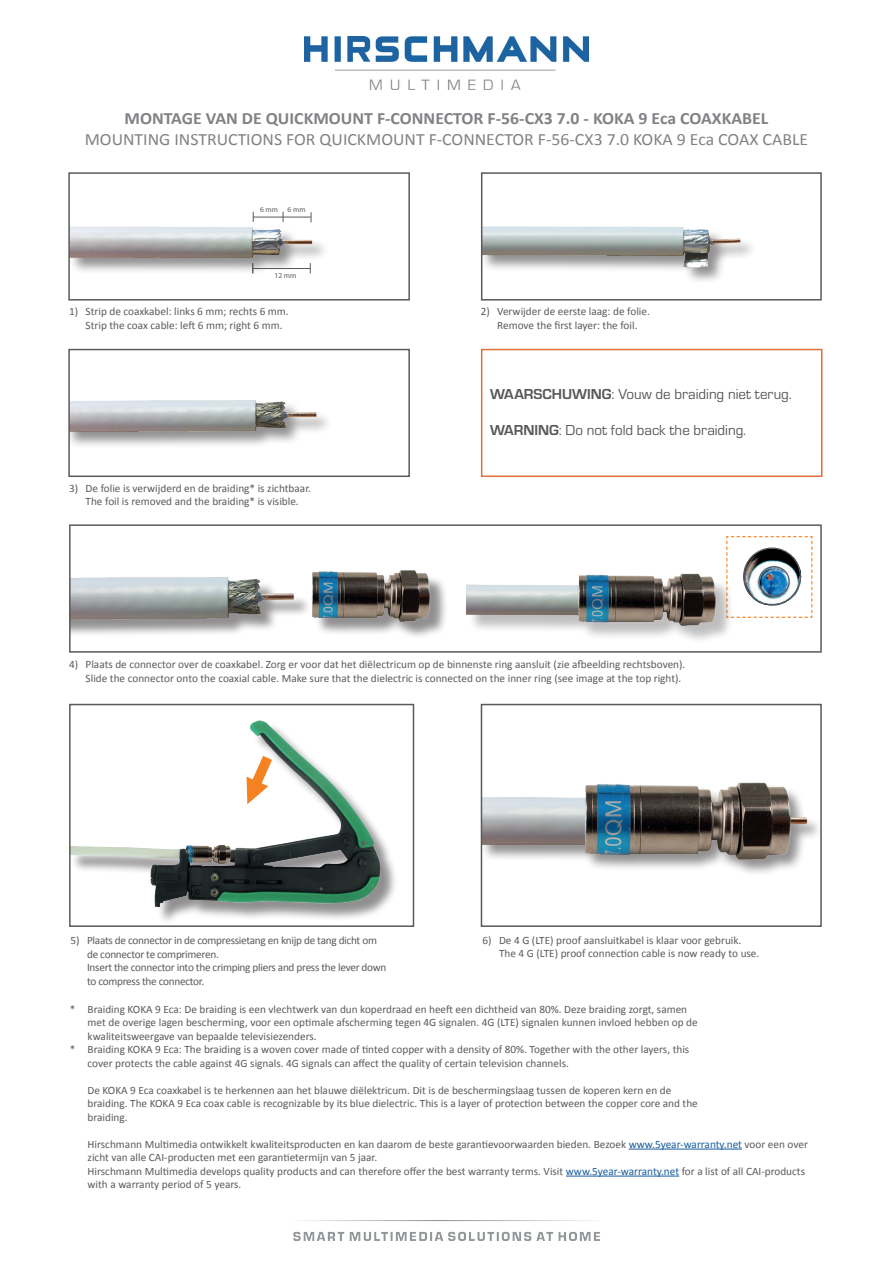
<style>
.page{position:relative;width:893px;height:1263px;background:#fff}
.page>*{position:absolute;margin:0;border:0;box-sizing:border-box;transform-origin:0 0}
.t1{font:17.25px "Calibri";color:#808285}
.t2{font:700 17.25px "Calibri";color:#808285}
.t3{font:15px "Eurostile";color:#57585a}
.t4{font:11.25px/13.5px "Calibri";color:#5a5a5d}
.t5{font:11.25px/13.5px "Calibri";letter-spacing:-.025em;color:#5a5a5d}
.t6{font:7.5px "Myriad Pro";color:#5a5a5d}
.s1{font-weight:700}
.s2{color:#175d9e}
</style>
<div class="page">
<img style="left:304px;top:36px;width:285px;height:53px">
<img style="left:293px;top:1220px;width:307px;height:21px">
<img style="left:484px;top:226px;width:267px;height:55px">
<div style="left:481px;top:172px;width:341px;height:129px;border:2px solid #5a5a5d"></div>
<img style="left:71px;top:400px;width:257px;height:46px">
<div style="left:68px;top:349px;width:342px;height:128px;border:2px solid #5a5a5d"></div>
<div style="left:481px;top:349px;width:341px;height:128px;background:#fff;border:2px solid #e16f3a"></div>
<img style="left:72px;top:720px;width:323px;height:200px">
<div style="left:69px;top:704px;width:345px;height:223px;border:2px solid #5a5a5d"></div>
<div style="left:481px;top:782px;width:340px;height:95px;background:#231f20;opacity:.5"></div>
<img style="left:484px;top:782px;width:335px;height:83px">
<div style="left:481px;top:704px;width:341px;height:223px;border:2px solid #5a5a5d"></div>
<hr style="left:629px;top:1149px;width:113px;height:1px;background:#175d9e">
<hr style="left:566px;top:1176px;width:113px;height:1px;background:#175d9e">
<div style="left:70px;top:572px;width:378px;height:68px;background:#231f20;opacity:.5"></div>
<img style="left:72px;top:570px;width:364px;height:70px">
<div style="left:69px;top:524px;width:753px;height:129px;border:2px solid #5a5a5d"></div>
<img style="left:726px;top:532px;width:95px;height:93px">
<svg style="left:247px;top:756px;width:25px;height:48px"></svg>
<div style="left:758px;top:566px;width:32px;height:31px;border:1px solid #5a5a5d;border-radius:50%"></div>
<div style="left:743px;top:547px;width:58px;height:58px;border:1px solid #5a5a5d;border-radius:50%"></div>
<img style="left:71px;top:211px;width:253px;height:63px">
<div style="left:68px;top:172px;width:342px;height:129px;border:2px solid #5a5a5d"></div>
<hr style="left:252px;top:268px;width:58px;height:1px;background:#5a5a5d">
<hr style="left:253px;top:217px;width:58px;height:1px;background:#5a5a5d">
<div style="left:468px;top:576px;width:266px;height:68px;background:#231f20;opacity:.29"></div>
<img style="left:466px;top:556px;width:261px;height:82px">
<h1 class="t2" style="left:125px;top:108px;width:645px">MONTAGE VAN DE QUICKMOUNT F-CONNECTOR F-56-CX3 7.0 - KOKA 9 Eca COAXKABEL</h1>
<h1 class="t1" style="left:85px;top:128px;width:725px">MOUNTING INSTRUCTIONS FOR QUICKMOUNT F-CONNECTOR F-56-CX3 7.0 KOKA 9 Eca COAX CABLE</h1>
<p class="t6" style="left:260px;top:205px;width:19px">6 mm</p>
<p class="t6" style="left:288px;top:205px;width:19px">6 mm</p>
<p class="t6" style="left:275px;top:271px;width:23px">12 mm</p>
<p class="t4" style="left:86px;top:305px;width:205px;text-indent:-17px">1) Strip de coaxkabel: links 6 mm; rechts 6 mm.<br>Strip the coax cable: left 6 mm; right 6 mm.</p>
<p class="t4" style="left:69px;top:481px;width:243px;text-align:center">3) De folie is verwijderd en de braiding* is zichtbaar.<br>The foil is removed and the braiding* is visible.</p>
<p class="t4" style="left:481px;top:305px;width:171px;text-align:center">2) Verwijder de eerste laag: de folie.<br>Remove the first layer: the foil.</p>
<h2 class="t3" style="left:490px;top:384px;width:303px"><span class="s1">WAARSCHUWING</span>: Vouw de braiding niet terug.</h2>
<h2 class="t3" style="left:490px;top:420px;width:258px"><span class="s1">WARNING</span>: Do not fold back the braiding.</h2>
<p class="t4" style="left:86px;top:658px;width:601px;text-indent:-17px">4) Plaats de connector over de coaxkabel. Zorg er voor dat het diëlectricum op de binnenste ring aansluit (zie afbeelding rechtsboven).<br>Slide the connector onto the coaxial cable. Make sure that the dielectric is connected on the inner ring (see image at the top right).</p>
<p class="t5" style="left:87px;top:934px;width:301px;text-indent:-17px">5) Plaats de connector in de compressietang en knijp de tang dicht om de connector te comprimeren.<br>Insert the connector into the crimping pliers and press the lever down to compress the connector.</p>
<p class="t4" style="left:499px;top:933px;width:262px;text-indent:-17px">6) De 4 G (LTE) proof aansluitkabel is klaar voor gebruik.<br>The 4 G (LTE) proof connection cable is now ready to use.</p>
<p class="t4" style="left:70px;top:1002px;width:619px">* Braiding KOKA 9 Eca: De braiding is een vlechtwerk van dun koperdraad en heeft een dichtheid van 80%. Deze braiding zorgt, samen</p>
<p class="t4" style="left:88px;top:1016px;width:612px">met de overige lagen bescherming, voor een optimale afscherming tegen 4G signalen. 4G (LTE) signalen kunnen invloed hebben op de</p>
<p class="t4" style="left:88px;top:1029px;width:231px">kwaliteitsweergave van bepaalde televisiezenders.</p>
<p class="t4" style="left:70px;top:1043px;width:621px">* Braiding KOKA 9 Eca: The braiding is a woven cover made of tinted copper with a density of 80%. Together with the other layers, this</p>
<p class="t4" style="left:88px;top:1056px;width:483px">cover protects the cable against 4G signals. 4G signals can affect the quality of certain television channels.</p>
<p class="t4" style="left:88px;top:1083px;width:612px">De KOKA 9 Eca coaxkabel is te herkennen aan het blauwe diëlektricum. Dit is de beschermingslaag tussen de koperen kern en de braiding. The KOKA 9 Eca coax cable is recognizable by its blue dielectric. This is a layer of protection between the copper core and the braiding.</p>
<p class="t4" style="left:88px;top:1137px;width:722px">Hirschmann Multimedia ontwikkelt kwaliteitsproducten en kan daarom de beste garantievoorwaarden bieden. Bezoek <span class="s2">www.5year-warranty.net</span> voor een over zicht van alle CAI-producten met een garantietermijn van 5 jaar.<br>Hirschmann Multimedia develops quality products and can therefore offer the best warranty terms. Visit <span class="s2">www.5year-warranty.net</span> for a list of all CAI-products with a warranty period of 5 years.</p>
</div>
